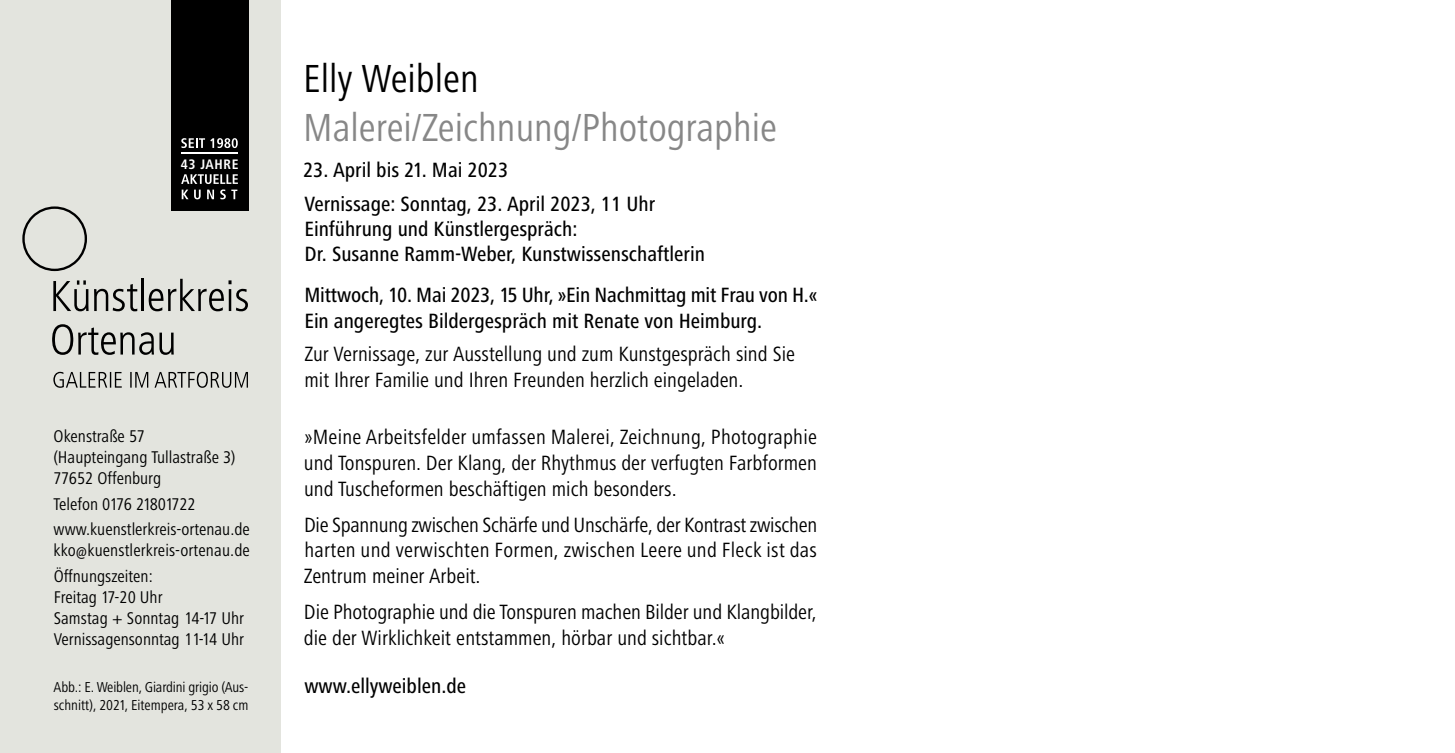
<style>
.page{position:relative;width:1455px;height:753px;background:#fff}
.page>*{position:absolute;margin:0;border:0;box-sizing:border-box;transform-origin:0 0}
.t1{font:condensed 40.5px "Lino Frutiger Next";color:#878787}
.t2{font:condensed 40.5px "Lino Frutiger Next";color:#000}
.t3{font:condensed 21.38px/25.7px "Lino Frutiger Next";color:#000;text-align:justify}
.t4{font:500 condensed 21.38px/25.4px "Lino Frutiger Next";color:#000}
.t5{font:condensed 17.55px/21.2px "Lino Frutiger Next";color:#000}
.t6{font:condensed 14.85px/17.8px "Lino Frutiger Next";letter-spacing:-.01em;color:#000}
.t7{font:700 condensed 13.72px "Frutiger";color:#fff}
</style>
<div class="page">
<div style="left:0;top:0;width:281px;height:753px;background:#e3e4de"></div>
<svg style="left:53px;top:280px;width:84px;height:31px"></svg>
<hr style="left:141px;top:279px;width:3px;height:32px;background:#000">
<svg style="left:149px;top:279px;width:99px;height:32px"></svg>
<svg style="left:52px;top:324px;width:122px;height:31px"></svg>
<svg style="left:53px;top:372px;width:195px;height:16px"></svg>
<svg style="left:22px;top:206px;width:65px;height:65px"></svg>
<div style="left:171px;top:0;width:77px;height:210px;background:#000"></div>
<hr style="left:181px;top:153px;width:57px;height:1px;background:#fff">
<svg style="left:181px;top:138px;width:53px;height:10px"></svg>
<svg style="left:232px;top:138px;width:6px;height:10px"></svg>
<svg style="left:181px;top:174px;width:57px;height:25px"></svg>
<p class="t7" style="left:181px;top:156px;width:59px">43 JAHRE</p>
<p class="t5" style="left:54px;top:425px;width:183px">Okenstraße 57 (Haupteingang Tullastraße 3)<br>77652 Offenburg</p>
<p class="t5" style="left:54px;top:491px;width:198px;line-height:25.4px">Telefon 0176 21801722 www.kuenstlerkreis-ortenau.de</p>
<p class="t5" style="left:54px;top:537px;width:198px;line-height:25.4px">kko@kuenstlerkreis-ortenau.de<br>Öffnungszeiten:</p>
<p class="t5" style="left:54px;top:586px;width:192px">Freitag 17-20 Uhr<br>Samstag + Sonntag 14-17 Uhr<br>Vernissagensonntag 11-14 Uhr</p>
<p class="t6" style="left:54px;top:678px;width:196px">Abb.: E. Weiblen, Giardini grigio (Aus&shy;schnitt), 2021, Eitempera, 53 x 58 cm</p>
<h1 class="t2" style="left:303px;top:56px;width:177px">Elly Weiblen</h1>
<h1 class="t1" style="left:303px;top:105px;width:475px">Malerei/Zeichnung/Photographie</h1>
<p class="t4" style="left:303px;top:157px;width:206px">23. April bis 21. Mai 2023</p>
<p class="t4" style="left:304px;top:191px;width:402px">Vernissage: Sonntag, 23. April 2023, 11 Uhr<br>Einführung und Künstlergespräch:<br>Dr. Susanne Ramm-Weber, Kunstwissenschaftlerin</p>
<p class="t4" style="left:304px;top:282px;width:514px">Mittwoch, 10. Mai 2023, 15 Uhr, »Ein Nachmittag mit Frau von H.«<br>Ein angeregtes Bildergespräch mit Renate von Heimburg.</p>
<p class="t3" style="left:304px;top:341px;width:492px">Zur Vernissage, zur Ausstellung und zum Kunstgespräch sind Sie mit Ihrer Familie und Ihren Freunden herzlich eingeladen.</p>
<p class="t3" style="left:304px;top:424px;width:514px">»Meine Arbeitsfelder umfassen Malerei, Zeichnung, Photographie und Tonspuren. Der Klang, der Rhythmus der verfugten Farbformen und Tuscheformen beschäftigen mich besonders.</p>
<p class="t3" style="left:304px;top:512px;width:515px">Die Spannung zwischen Schärfe und Unschärfe, der Kontrast zwischen harten und verwischten Formen, zwischen Leere und Fleck ist das Zentrum meiner Arbeit.</p>
<p class="t3" style="left:304px;top:599px;width:514px">Die Photographie und die Tonspuren machen Bilder und Klangbilder, die der Wirklichkeit entstammen, hörbar und sichtbar.«</p>
<p class="t4" style="left:304px;top:673px;width:163px">www.ellyweiblen.de</p>
</div>
